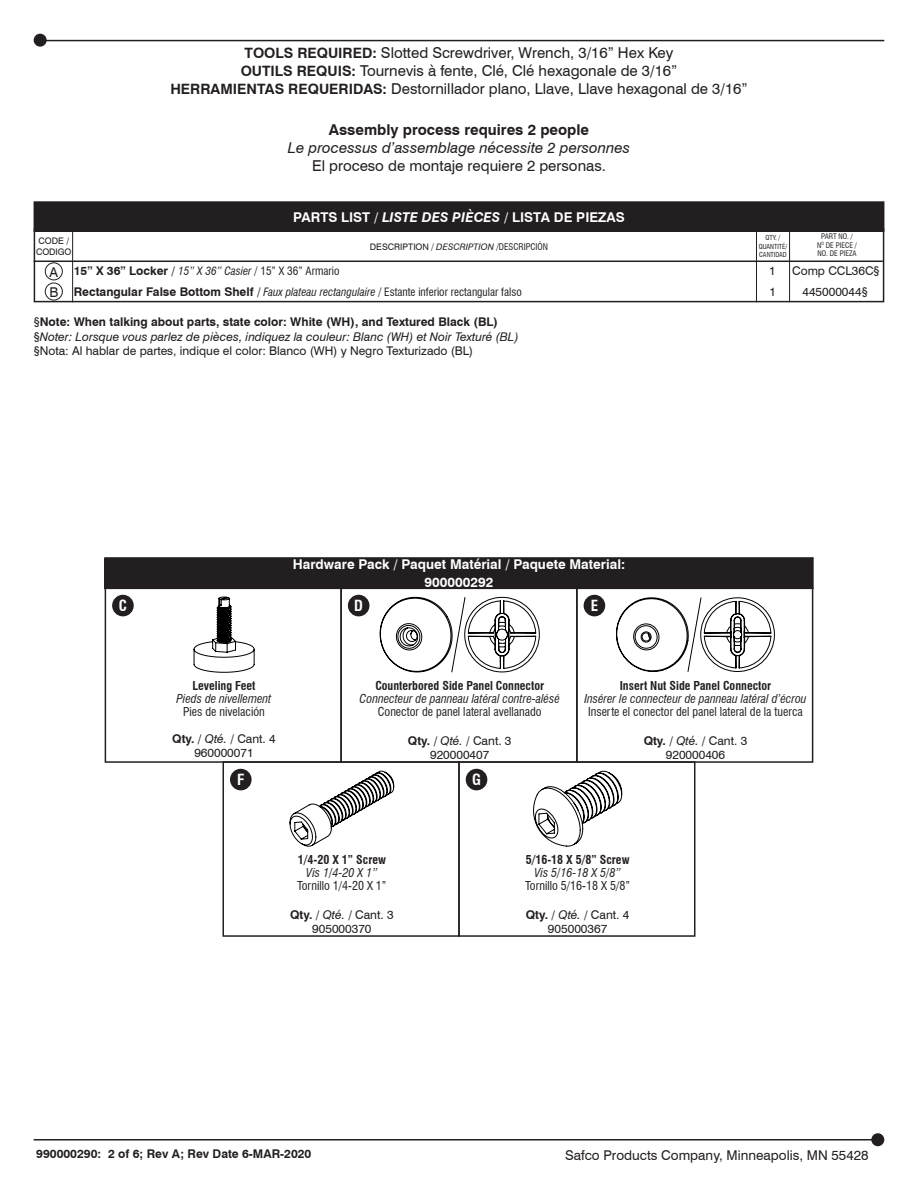
<style>
.page{position:relative;width:918px;height:1188px;background:#fff}
.page>*{position:absolute;margin:0;border:0;box-sizing:border-box;transform-origin:0 0}
.Body_text{font:15px "Swiss 721 BT";color:#231f20}
.t1{font:italic 15px "Swiss 721 BT";color:#231f20}
.t2{font:700 15px "Swiss 721 BT";color:#231f20}
.Subhead_2{font:700 condensed 15px "Swiss 721 BT";color:#fff}
.Subhead_1{font:700 13.5px "Swiss 721 BT";color:#fff}
.t3{font:13.5px "Swiss 721 BT";color:#231f20}
.Subhead_1-2{font:12px "Swiss 721 BT";color:#231f20}
.Subhead_1-3{font:condensed 12px "Swiss 721 BT";color:#231f20}
.Comment_Bold{font:700 12px "Swiss 721 BT";color:#231f20}
.Parts_List{font:700 condensed 12px "Swiss 721 BT";color:#231f20}
.Parts_List-2{font:italic condensed 12px "Swiss 721 BT";color:#231f20}
.t4{font:italic 12px "Swiss 721 BT";color:#231f20}
.Subhead_1-4{font:italic condensed 12px "Swiss 721 BT";color:#231f20}
.Parts_List-3{font:12px "Swiss 721 BT";color:#231f20}
.Parts_List-4{font:condensed 11.25px "Swiss 721 BT";color:#231f20}
.Parts_List-5{font:italic condensed 11.25px "Swiss 721 BT";color:#231f20}
.t5{font:condensed 9px "Swiss 721 BT";color:#231f20}
.t6{font:9px/10.8px "Swiss 721 BT";letter-spacing:-.01em;color:#231f20}
.t7{font:condensed 7.5px/8.2px "Swiss 721 BT";color:#231f20;text-align:center}
.t8{font:condensed 6.75px/8.2px "Swiss 721 BT";color:#231f20;text-align:center}
.s1{font-weight:700;font-size:14.25px}
.s2{font-style:italic}
.s3{font-stretch:normal}
.s4{font-style:italic;font-stretch:normal}
.s5{font-weight:700;font-style:normal;font-stretch:normal;font-size:12px}
.s6{font-style:normal;font-stretch:normal;font-size:12px}
.s7{font-style:normal}
.s8{font-weight:700;font-stretch:normal;font-size:12px}
.s9{font-stretch:normal;font-size:12px}
.s10{font-weight:400}
.s11{font-weight:700}
</style>
<div class="page">
<hr style="left:34px;top:1139px;width:844px;height:2px;background:#231f20">
<div style="left:872px;top:1134px;width:12px;height:11px;background:#231f20;border-radius:50%"></div>
<div style="left:871px;top:1133px;width:13px;height:13px;border:2px solid #231f20;border-radius:50%"></div>
<hr style="left:34px;top:40px;width:850px;height:1px;background:#231f20">
<div style="left:34px;top:34px;width:12px;height:12px;background:#231f20;border-radius:50%"></div>
<div style="left:34px;top:34px;width:13px;height:13px;border:2px solid #231f20;border-radius:50%"></div>
<div style="left:34px;top:228px;width:850px;height:74px;border:2px solid #231f20"></div>
<hr style="left:34px;top:261px;width:849px;height:1px;background:#231f20">
<div style="left:34px;top:202px;width:850px;height:29px;background:#231f20"></div>
<div style="left:34px;top:201px;width:850px;height:31px;border:1px solid #231f20"></div>
<hr style="left:72px;top:231px;width:1px;height:71px;background:#231f20">
<hr style="left:789px;top:231px;width:1px;height:71px;background:#231f20">
<hr style="left:756px;top:231px;width:1px;height:71px;background:#231f20">
<div style="left:45px;top:263px;width:17px;height:17px;border:1px solid #231f20;border-radius:50%"></div>
<div style="left:45px;top:283px;width:17px;height:17px;border:1px solid #231f20;border-radius:50%"></div>
<svg style="left:380px;top:597px;width:160px;height:75px"></svg>
<div style="left:349px;top:596px;width:20px;height:20px;background:#231f20;border-radius:50%"></div>
<div style="left:348px;top:595px;width:21px;height:21px;border:2px solid #231f20;border-radius:50%"></div>
<svg style="left:194px;top:597px;width:60px;height:75px"></svg>
<div style="left:113px;top:596px;width:20px;height:20px;background:#231f20;border-radius:50%"></div>
<div style="left:112px;top:595px;width:22px;height:21px;border:2px solid #231f20;border-radius:50%"></div>
<div style="left:105px;top:587px;width:237px;height:176px;border:2px solid #231f20"></div>
<div style="left:584px;top:596px;width:20px;height:20px;background:#231f20;border-radius:50%"></div>
<div style="left:584px;top:595px;width:21px;height:21px;border:2px solid #231f20;border-radius:50%"></div>
<div style="left:576px;top:587px;width:237px;height:176px;border:2px solid #231f20"></div>
<svg style="left:616px;top:597px;width:159px;height:75px"></svg>
<div style="left:231px;top:770px;width:20px;height:20px;background:#231f20;border-radius:50%"></div>
<div style="left:230px;top:769px;width:22px;height:21px;border:2px solid #231f20;border-radius:50%"></div>
<div style="left:223px;top:761px;width:237px;height:176px;border:2px solid #231f20"></div>
<svg style="left:290px;top:771px;width:104px;height:75px"></svg>
<div style="left:467px;top:770px;width:20px;height:20px;background:#231f20;border-radius:50%"></div>
<div style="left:466px;top:769px;width:21px;height:21px;border:2px solid #231f20;border-radius:50%"></div>
<div style="left:458px;top:761px;width:237px;height:176px;border:2px solid #231f20"></div>
<svg style="left:533px;top:771px;width:89px;height:75px"></svg>
<div style="left:105px;top:558px;width:708px;height:31px;background:#231f20"></div>
<p class="Body_text" style="left:245px;top:42px;width:430px"><span class="s1">TOOLS REQUIRED:</span> Slotted Screwdriver, Wrench, 3/16” Hex Key</p>
<p class="Body_text" style="left:241px;top:60px;width:438px"><span class="s1">OUTILS REQUIS:</span> Tournevis à fente, Clé, Clé hexagonale de 3/16”</p>
<p class="Body_text" style="left:170px;top:78px;width:579px"><span class="s1">HERRAMIENTAS REQUERIDAS:</span> Destornillador plano, Llave, Llave hexagonal de 3/16”</p>
<p class="t6" style="left:36px;top:235px;width:37px">CODE /<br>CODIGO</p>
<p class="t2" style="left:329px;top:120px;width:262px">Assembly process requires 2 people</p>
<p class="t1" style="left:288px;top:138px;width:344px">Le processus d’assemblage nécessite 2 personnes</p>
<p class="Body_text" style="left:312px;top:156px;width:295px">El proceso de montaje requiere 2 personas.</p>
<p class="Subhead_1" style="left:293px;top:208px;width:333px">PARTS LIST / <span class="s2">LISTE DES PIÈCES</span> / LISTA DE PIEZAS</p>
<p class="t5" style="left:370px;top:241px;width:180px"><span class="s3">DESCRIPTION</span> / <span class="s4">DESCRIPTION</span> /DESCRIPCIÓN</p>
<p class="t8" style="left:759px;top:234px;width:30px">QTY. /<br>QUANTITÉ/<br>CANTIDAD</p>
<p class="t7" style="left:817px;top:233px;width:41px">PART NO. /<br>N<sup>O</sup> DE PIECE /<br>NO. DE PIEZA</p>
<p class="Parts_List-5" style="left:74px;top:264px;width:267px"><span class="s5">15” X 36” Locker</span> <span class="s6">/</span> 15” X 36” Casier / <span class="s7">15” X 36” Armario</span></p>
<p class="Parts_List-3" style="left:769px;top:262px;width:8px">1</p>
<p class="Parts_List-3" style="left:792px;top:262px;width:89px">Comp CCL36C§</p>
<p class="Parts_List-4" style="left:74px;top:285px;width:450px"><span class="s8">Rectangular False Bottom Shelf</span> <span class="s9">/</span> <span class="s2">Faux plateau rectangulaire /</span> Estante inferior rectangular falso</p>
<p class="Parts_List-3" style="left:770px;top:283px;width:8px">1</p>
<p class="Parts_List-3" style="left:802px;top:283px;width:67px">445000044§</p>
<p class="Comment_Bold" style="left:34px;top:314px;width:466px"><span class="s10">§</span>Note: When talking about parts, state color: White (WH), and Textured Black (BL)</p>
<p class="t4" style="left:34px;top:328px;width:486px"><span class="s7">§</span>Noter: Lorsque vous parlez de pièces, indiquez la couleur: Blanc (WH) et Noir Texturé (BL)</p>
<p class="Subhead_1-2" style="left:34px;top:343px;width:441px">§Nota: Al hablar de partes, indique el color: Blanco (WH) y Negro Texturizado (BL)</p>
<p class="t3" style="left:50px;top:262px;width:10px">A</p>
<p class="t3" style="left:49px;top:283px;width:10px">B</p>
<p class="Subhead_2" style="left:119px;top:597px;width:10px">C</p>
<p class="Subhead_1" style="left:293px;top:555px;width:334px">Hardware Pack / Paquet Matérial / Paquete Material:</p>
<p class="Subhead_1" style="left:425px;top:573px;width:70px">900000292</p>
<p class="Subhead_2" style="left:354px;top:597px;width:10px">D</p>
<p class="Subhead_2" style="left:591px;top:597px;width:9px">E</p>
<p class="Parts_List" style="left:192px;top:679px;width:65px">Leveling Feet</p>
<p class="Parts_List-2" style="left:177px;top:691px;width:96px">Pieds de nivellement</p>
<p class="Subhead_1-3" style="left:183px;top:704px;width:83px">Pies de nivelación</p>
<p class="Subhead_1-2" style="left:172px;top:730px;width:105px"><span class="s11">Qty.</span> / <span class="s2">Qté.</span> / Cant. 4</p>
<p class="Subhead_1-2" style="left:194px;top:745px;width:61px">960000071</p>
<p class="Subhead_2" style="left:237px;top:771px;width:9px">F</p>
<p class="Parts_List" style="left:375px;top:679px;width:170px">Counterbored Side Panel Connector</p>
<p class="Parts_List-2" style="left:360px;top:691px;width:202px">Connecteur de panneau latéral contre-alésé</p>
<p class="Subhead_1-3" style="left:378px;top:704px;width:165px">Conector de panel lateral avellanado</p>
<p class="Subhead_1-2" style="left:408px;top:732px;width:105px"><span class="s11">Qty.</span> / <span class="s2">Qté.</span> / Cant. 3</p>
<p class="Subhead_1-2" style="left:430px;top:746px;width:61px">920000407</p>
<p class="Subhead_2" style="left:472px;top:771px;width:10px">G</p>
<p class="Parts_List" style="left:620px;top:679px;width:153px">Insert Nut Side Panel Connector</p>
<p class="Parts_List-2" style="left:584px;top:691px;width:224px">Insérer le connecteur de panneau latéral d’écrou</p>
<p class="Subhead_1-3" style="left:588px;top:704px;width:216px">Inserte el conector del panel lateral de la tuerca</p>
<p class="Subhead_1-2" style="left:644px;top:732px;width:105px"><span class="s11">Qty.</span> / <span class="s2">Qté.</span> / Cant. 3</p>
<p class="Subhead_1-2" style="left:666px;top:746px;width:61px">920000406</p>
<p class="Parts_List" style="left:298px;top:853px;width:90px">1/4-20 X 1” Screw</p>
<p class="Subhead_1-4" style="left:306px;top:865px;width:73px">Vis 1/4-20 X 1”</p>
<p class="Subhead_1-3" style="left:297px;top:878px;width:91px">Tornillo 1/4-20 X 1”</p>
<p class="Subhead_1-2" style="left:290px;top:906px;width:105px"><span class="s11">Qty.</span> / <span class="s2">Qté.</span> / Cant. 3</p>
<p class="Subhead_1-2" style="left:312px;top:920px;width:61px">905000370</p>
<p class="Parts_List" style="left:526px;top:853px;width:105px">5/16-18 X 5/8” Screw</p>
<p class="Subhead_1-4" style="left:534px;top:865px;width:88px">Vis 5/16-18 X 5/8”</p>
<p class="Subhead_1-3" style="left:525px;top:878px;width:106px">Tornillo 5/16-18 X 5/8”</p>
<p class="Subhead_1-2" style="left:526px;top:906px;width:105px"><span class="s11">Qty.</span> / <span class="s2">Qté.</span> / Cant. 4</p>
<p class="Subhead_1-2" style="left:548px;top:920px;width:61px">905000367</p>
<p class="Comment_Bold" style="left:36px;top:1146px;width:277px">990000290: 2 of 6; Rev A; Rev Date 6-MAR-2020</p>
<p class="t3" style="left:565px;top:1146px;width:305px">Safco Products Company, Minneapolis, MN 55428</p>
</div>
